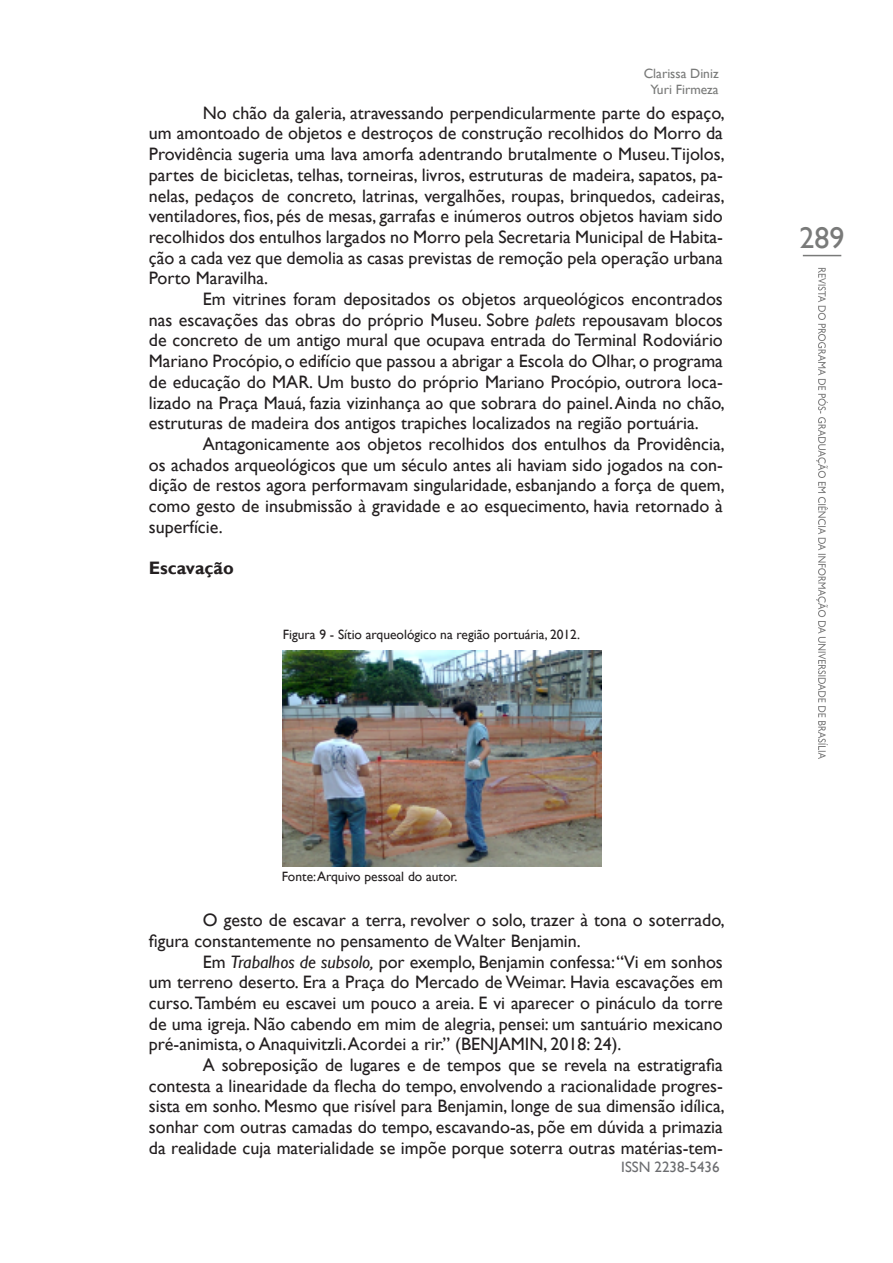
<style>
.page{position:relative;width:893px;height:1263px;background:#fff}
.page>*{position:absolute;margin:0;border:0;box-sizing:border-box;transform-origin:0 0}
.t1{font:30px "Gill Sans";color:#797a79}
.t2{font:18px/20.7px "Gill Sans";color:#231f20;text-align:justify}
.t3{font:700 18px "Gill Sans";color:#231f20}
.t4{font:15px "Gill Sans";color:#6c6d70}
.Museologia_Pamela{font:13.5px "Gill Sans";color:#231f20}
.t5{font:13.5px/16.2px "Gill Sans";color:#797a79;text-align:center}
.s1{font-style:italic}
</style>
<div class="page">
<svg style="left:816px;top:268px;width:12px;height:491px"></svg>
<hr style="left:803px;top:255px;width:38px;height:1px;background:#797a79">
<img style="left:282px;top:651px;width:320px;height:216px">
<p class="t5" style="left:644px;top:65px;width:76px">Clarissa Diniz<br>Yuri Firmeza</p>
<p class="t2" style="left:149px;top:103px;width:577px;text-indent:54px">No chão da galeria, atravessando perpendicularmente parte do espaço, um amontoado de objetos e destroços de construção recolhidos do Morro da Providência sugeria uma lava amorfa adentrando brutalmente o Museu. Tijolos, partes de bicicletas, telhas, torneiras, livros, estruturas de madeira, sapatos, pa&shy;nelas, pedaços de concreto, latrinas, vergalhões, roupas, brinquedos, cadeiras, ventiladores, fios, pés de mesas, garrafas e inúmeros outros objetos haviam sido recolhidos dos entulhos largados no Morro pela Secretaria Municipal de Habita&shy;ção a cada vez que demolia as casas previstas de remoção pela operação urbana Porto Maravilha.</p>
<p class="t2" style="left:149px;top:289px;width:577px;text-indent:54px">Em vitrines foram depositados os objetos arqueológicos encontrados nas escavações das obras do próprio Museu. Sobre <span class="s1">palets</span> repousavam blocos de concreto de um antigo mural que ocupava entrada do Terminal Rodoviário Mariano Procópio, o edifício que passou a abrigar a Escola do Olhar, o programa de educação do MAR. Um busto do próprio Mariano Procópio, outrora loca&shy;lizado na Praça Mauá, fazia vizinhança ao que sobrara do painel. Ainda no chão, estruturas de madeira dos antigos trapiches localizados na região portuária.</p>
<p class="t2" style="left:149px;top:434px;width:577px;text-indent:54px">Antagonicamente aos objetos recolhidos dos entulhos da Providência, os achados arqueológicos que um século antes ali haviam sido jogados na con&shy;dição de restos agora performavam singularidade, esbanjando a força de quem, como gesto de insubmissão à gravidade e ao esquecimento, havia retornado à superfície.</p>
<p class="t3" style="left:149px;top:557px;width:87px">Escavação</p>
<p class="Museologia_Pamela" style="left:283px;top:626px;width:299px">Figura 9 - Sítio arqueológico na região portuária, 2012.</p>
<h1 class="t1" style="left:800px;top:221px;width:46px">289</h1>
<p class="Museologia_Pamela" style="left:282px;top:869px;width:177px">Fonte: Arquivo pessoal do autor.</p>
<p class="t2" style="left:149px;top:910px;width:577px;text-indent:54px">O gesto de escavar a terra, revolver o solo, trazer à tona o soterrado, figura constantemente no pensamento de Walter Benjamin.</p>
<p class="t2" style="left:149px;top:951px;width:576px;text-indent:54px">Em <span class="s1">Trabalhos de subsolo,</span> por exemplo, Benjamin confessa: “Vi em sonhos um terreno deserto. Era a Praça do Mercado de Weimar. Havia escavações em curso. Também eu escavei um pouco a areia. E vi aparecer o pináculo da torre de uma igreja. Não cabendo em mim de alegria, pensei: um santuário mexicano pré-animista, o Anaquivitzli. Acordei a rir.” (BENJAMIN, 2018: 24).</p>
<p class="t2" style="left:149px;top:1055px;width:577px;text-indent:54px">A sobreposição de lugares e de tempos que se revela na estratigrafia contesta a linearidade da flecha do tempo, envolvendo a racionalidade progres&shy;sista em sonho. Mesmo que risível para Benjamin, longe de sua dimensão idílica, sonhar com outras camadas do tempo, escavando-as, põe em dúvida a primazia da realidade cuja materialidade se impõe porque soterra outras matérias-tem-</p>
<p class="t4" style="left:621px;top:1158px;width:100px">ISSN 2238-5436</p>
</div>
